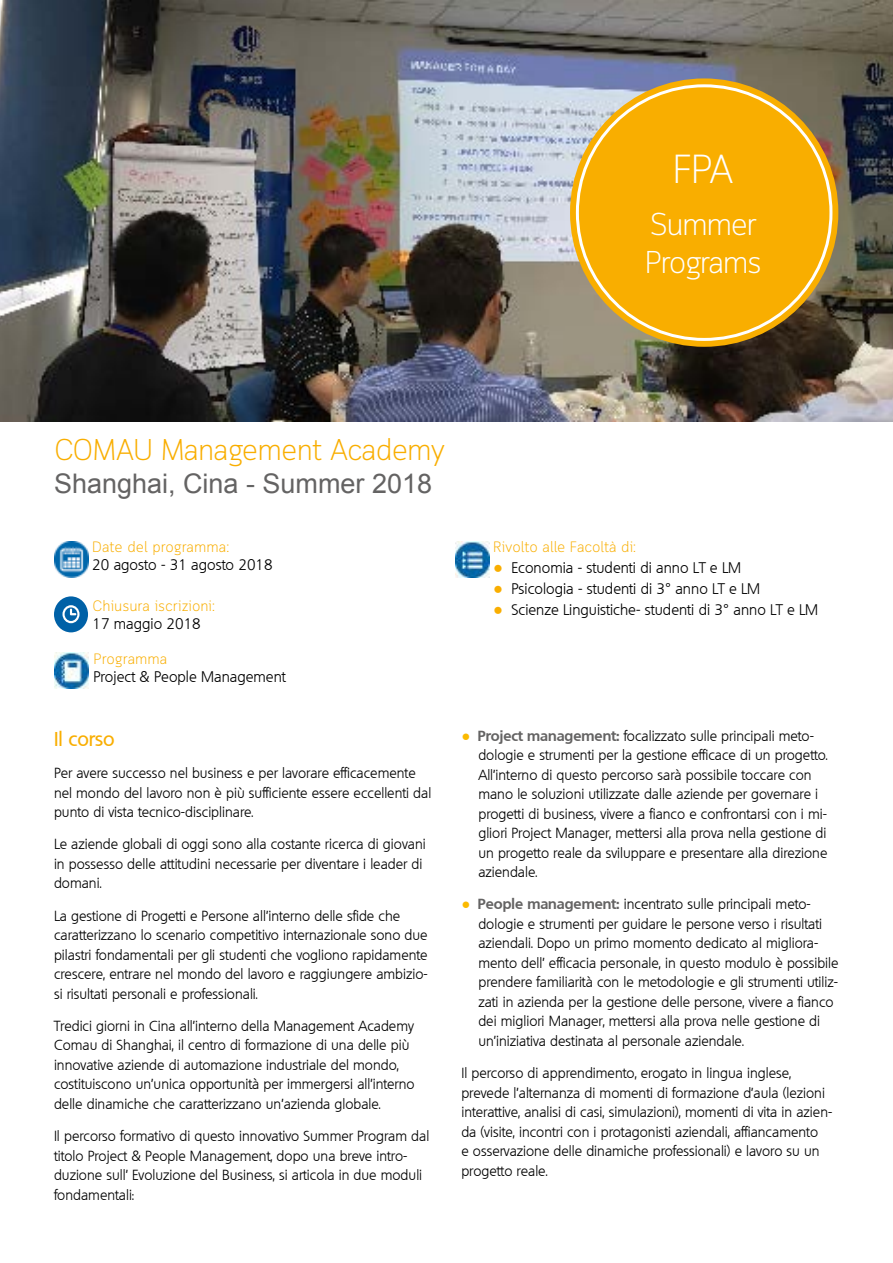
<style>
.page{position:relative;width:893px;height:1263px;background:#fff}
.page>*{position:absolute;margin:0;border:0;box-sizing:border-box;transform-origin:0 0}
.t1{font:300 40.5px "Cloud";color:#fff}
.t2{font:300 31.5px/37.8px "Cloud";letter-spacing:-.05em;color:#fff}
.t3{font:300 30px "Cloud";letter-spacing:-.03em;color:#f9ae00}
.t4{font:27px "Arial";color:#646363}
.t5{font:500 19.5px "Quebec";color:#f9ae00}
.t6{font:300 15px "Quebec";color:#000}
.t7{font:300 15px "Cloud";color:#f9ae00}
.t8{font:300 14.25px/19.5px "Quebec";color:#000}
.s1{font-family:"Arial";font-weight:400;font-size:16.5px;color:#f9ae00}
.s2{font-family:"Arial";font-weight:400}
.s3{font-family:"Arial";font-weight:400;font-size:15px;color:#fbba00}
.s4{font-weight:700;color:#646363}
</style>
<div class="page">
<img style="left:0;top:0;width:893px;height:422px">
<div style="left:570px;top:78px;width:268px;height:269px;background:#f9ae00;border-radius:50%"></div>
<div style="left:54px;top:596px;width:34px;height:36px;background:#0061a7;border-radius:50%"></div>
<svg style="left:62px;top:605px;width:18px;height:18px"></svg>
<img style="left:54px;top:541px;width:34px;height:36px">
<img style="left:455px;top:541px;width:34px;height:36px">
<img style="left:54px;top:653px;width:35px;height:36px">
<h1 class="t1" style="left:673px;top:145px;width:63px">FPA</h1>
<h2 class="t2" style="left:645px;top:208px;width:119px">Summer<br>Programs</h2>
<h3 class="t3" style="left:54px;top:432px;width:393px">COMAU Management Academy</h3>
<h3 class="t4" style="left:54px;top:465px;width:380px">Shanghai, Cina - Summer 2018</h3>
<p class="t7" style="left:92px;top:538px;width:138px">Date del programma:</p>
<p class="t6" style="left:92px;top:555px;width:182px">20 agosto - 31 agosto 2018</p>
<p class="t7" style="left:92px;top:597px;width:124px">Chiusura iscrizioni:</p>
<p class="t6" style="left:92px;top:614px;width:110px">17 maggio 2018</p>
<p class="t7" style="left:94px;top:650px;width:75px">Programma</p>
<p class="t6" style="left:94px;top:667px;width:194px">Project &amp; People Management</p>
<p class="t7" style="left:493px;top:538px;width:144px">Rivolto alle Facoltà di:</p>
<p class="t6" style="left:493px;top:558px;width:249px"><span class="s1">●</span> Economia - studenti di anno LT e LM</p>
<p class="t6" style="left:493px;top:579px;width:268px"><span class="s1">●</span> Psicologia - studenti di 3<span class="s2">°</span> anno LT e LM</p>
<p class="t6" style="left:493px;top:600px;width:326px"><span class="s1">●</span> Scienze Linguistiche- studenti di 3<span class="s2">°</span> anno LT e LM</p>
<h3 class="t5" style="left:54px;top:726px;width:62px">Il corso</h3>
<p class="t8" style="left:54px;top:763px;width:379px">Per avere successo nel business e per lavorare efficacemente nel mondo del lavoro non è più sufficiente essere eccellenti dal punto di vista tecnico-disciplinare.</p>
<p class="t8" style="left:54px;top:834px;width:373px">Le aziende globali di oggi sono alla costante ricerca di giovani in possesso delle attitudini necessarie per diventare i leader di domani.</p>
<p class="t8" style="left:54px;top:906px;width:375px">La gestione di Progetti e Persone all’interno delle sfide che caratterizzano lo scenario competitivo internazionale sono due pilastri fondamentali per gli studenti che vogliono rapidamente crescere, entrare nel mondo del lavoro e raggiungere ambizio&shy;si risultati personali e professionali.</p>
<p class="t8" style="left:54px;top:1016px;width:362px">Tredici giorni in Cina all’interno della Management Academy Comau di Shanghai, il centro di formazione di una delle più innovative aziende di automazione industriale del mondo, costituiscono un’unica opportunità per immergersi all’interno delle dinamiche che caratterizzano un’azienda globale.</p>
<p class="t8" style="left:54px;top:1126px;width:377px">Il percorso formativo di questo innovativo Summer Program dal titolo Project &amp; People Management, dopo una breve intro&shy;duzione sull’ Evoluzione del Business, si articola in due moduli fondamentali:</p>
<p class="t8" style="left:478px;top:726px;width:351px;text-indent:-17px"><span class="s3">●</span> <span class="s4">Project management:</span> focalizzato sulle principali meto&shy;dologie e strumenti per la gestione efficace di un progetto.<br>All’interno di questo percorso sarà possibile toccare con mano le soluzioni utilizzate dalle aziende per governare i progetti di business, vivere a fianco e confrontarsi con i mi&shy;gliori Project Manager, mettersi alla prova nella gestione di un progetto reale da sviluppare e presentare alla direzione aziendale.</p>
<p class="t8" style="left:478px;top:894px;width:362px;text-indent:-17px"><span class="s3">●</span> <span class="s4">People management:</span> incentrato sulle principali meto&shy;dologie e strumenti per guidare le persone verso i risultati aziendali. Dopo un primo momento dedicato al migliora&shy;mento dell’ efficacia personale, in questo modulo è possibile prendere familiarità con le metodologie e gli strumenti utiliz&shy;zati in azienda per la gestione delle persone, vivere a fianco dei migliori Manager, mettersi alla prova nelle gestione di un’iniziativa destinata al personale aziendale.</p>
<p class="t8" style="left:461px;top:1063px;width:372px">Il percorso di apprendimento, erogato in lingua inglese, prevede l’alternanza di momenti di formazione d’aula (lezioni interattive, analisi di casi, simulazioni), momenti di vita in azien&shy;da (visite, incontri con i protagonisti aziendali, affiancamento<br>e osservazione delle dinamiche professionali) e lavoro su un progetto reale.</p>
</div>
